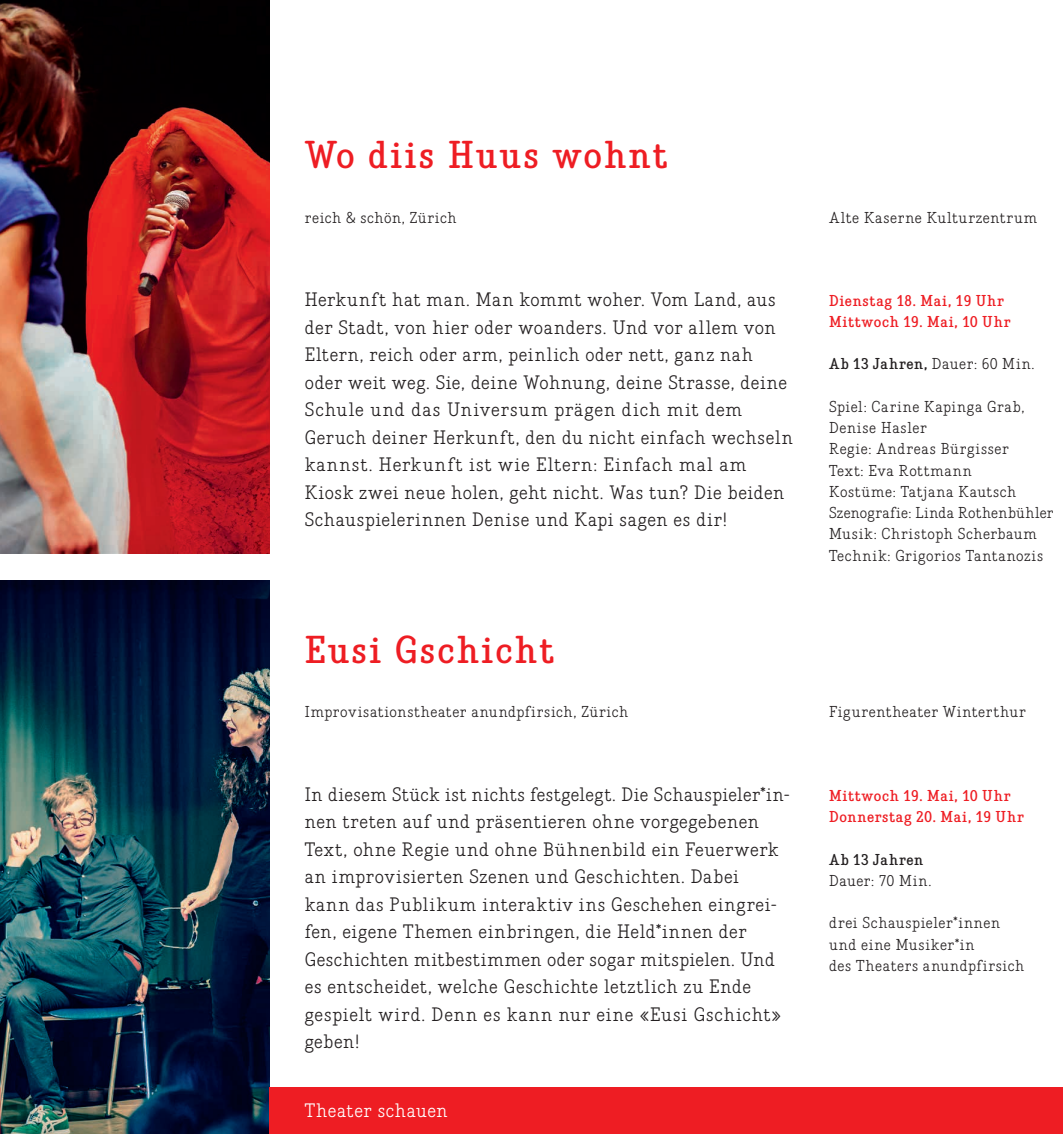
<style>
.page{position:relative;width:1063px;height:1134px;background:#fff}
.page>*{position:absolute;margin:0;border:0;box-sizing:border-box;transform-origin:0 0}
.t1{font:700 40px "Quister";letter-spacing:.05em;color:#ee1d23}
.t2{font:20px/27.5px "Quister";letter-spacing:.03em;color:#231f20}
.t3{font:20px "Quister";letter-spacing:.025em;color:#fff}
.t4{font:16.25px/21.2px "Quister";letter-spacing:.04em;color:#231f20}
.t5{font:700 16.25px/21.2px "Quister";letter-spacing:.045em;color:#ee1d23}
.t6{font:700 16.25px "Quister";letter-spacing:.05em;color:#231f20}
.s1{font-weight:700}
</style>
<div class="page">
<img style="left:0;top:581px;width:269px;height:553px">
<div style="left:269px;top:1088px;width:794px;height:46px;background:#ee1d23"></div>
<img style="left:0;top:0;width:269px;height:553px">
<h1 class="t1" style="left:305px;top:131px;width:365px">Wo diis Huus wohnt</h1>
<p class="t4" style="left:305px;top:208px;width:153px">reich &amp; schön, Zürich</p>
<p class="t4" style="left:829px;top:208px;width:210px">Alte Kaserne Kulturzentrum</p>
<p class="t2" style="left:305px;top:287px;width:490px">Herkunft hat man. Man kommt woher. Vom Land, aus der Stadt, von hier oder woanders. Und vor allem von Eltern, reich oder arm, peinlich oder nett, ganz nah oder weit weg. Sie, deine Wohnung, deine Strasse, deine Schule und das Universum prägen dich mit dem Geruch deiner Herkunft, den du nicht einfach wechseln kannst. Herkunft ist wie Eltern: Einfach mal am Kiosk zwei neue holen, geht nicht. Was tun? Die beiden Schauspielerinnen Denise und Kapi sagen es dir!</p>
<p class="t5" style="left:829px;top:290px;width:183px">Dienstag 18. Mai, 19 Uhr<br>Mittwoch 19. Mai, 10 Uhr</p>
<p class="t4" style="left:829px;top:354px;width:207px"><span class="s1">Ab 13 Jahren,</span> Dauer: 60 Min.</p>
<p class="t4" style="left:829px;top:397px;width:226px">Spiel: Carine Kapinga Grab,<br>Denise Hasler<br>Regie: Andreas Bürgisser<br>Text: Eva Rottmann<br>Kostüme: Tatjana Kautsch<br>Szenografie: Linda Rothenbühler<br>Musik: Christoph Scherbaum<br>Technik: Grigorios Tantanozis</p>
<h1 class="t1" style="left:305px;top:627px;width:251px">Eusi Gschicht</h1>
<p class="t4" style="left:305px;top:702px;width:325px">Improvisationstheater anundpfirsich, Zürich</p>
<p class="t4" style="left:829px;top:702px;width:198px">Figurentheater Winterthur</p>
<p class="t2" style="left:305px;top:782px;width:485px">In diesem Stück ist nichts festgelegt. Die Schauspieler*in&shy;nen treten auf und präsentieren ohne vorgegebenen Text, ohne Regie und ohne Bühnenbild ein Feuerwerk an improvisierten Szenen und Geschichten. Dabei kann das Publikum interaktiv ins Geschehen eingrei&shy;fen, eigene Themen einbringen, die Held*innen der Geschichten mitbestimmen oder sogar mitspielen. Und es entscheidet, welche Geschichte letztlich zu Ende gespielt wird. Denn es kann nur eine «Eusi Gschicht» geben!</p>
<p class="t3" style="left:305px;top:1099px;width:144px">Theater schauen</p>
<p class="t5" style="left:829px;top:785px;width:196px">Mittwoch 19. Mai, 10 Uhr<br>Donnerstag 20. Mai, 19 Uhr</p>
<p class="t6" style="left:829px;top:850px;width:96px">Ab 13 Jahren</p>
<p class="t4" style="left:829px;top:871px;width:104px">Dauer: 70 Min.</p>
<p class="t4" style="left:829px;top:913px;width:197px">drei Schauspieler*innen und eine Musiker*in<br>des Theaters anundpfirsich</p>
</div>
